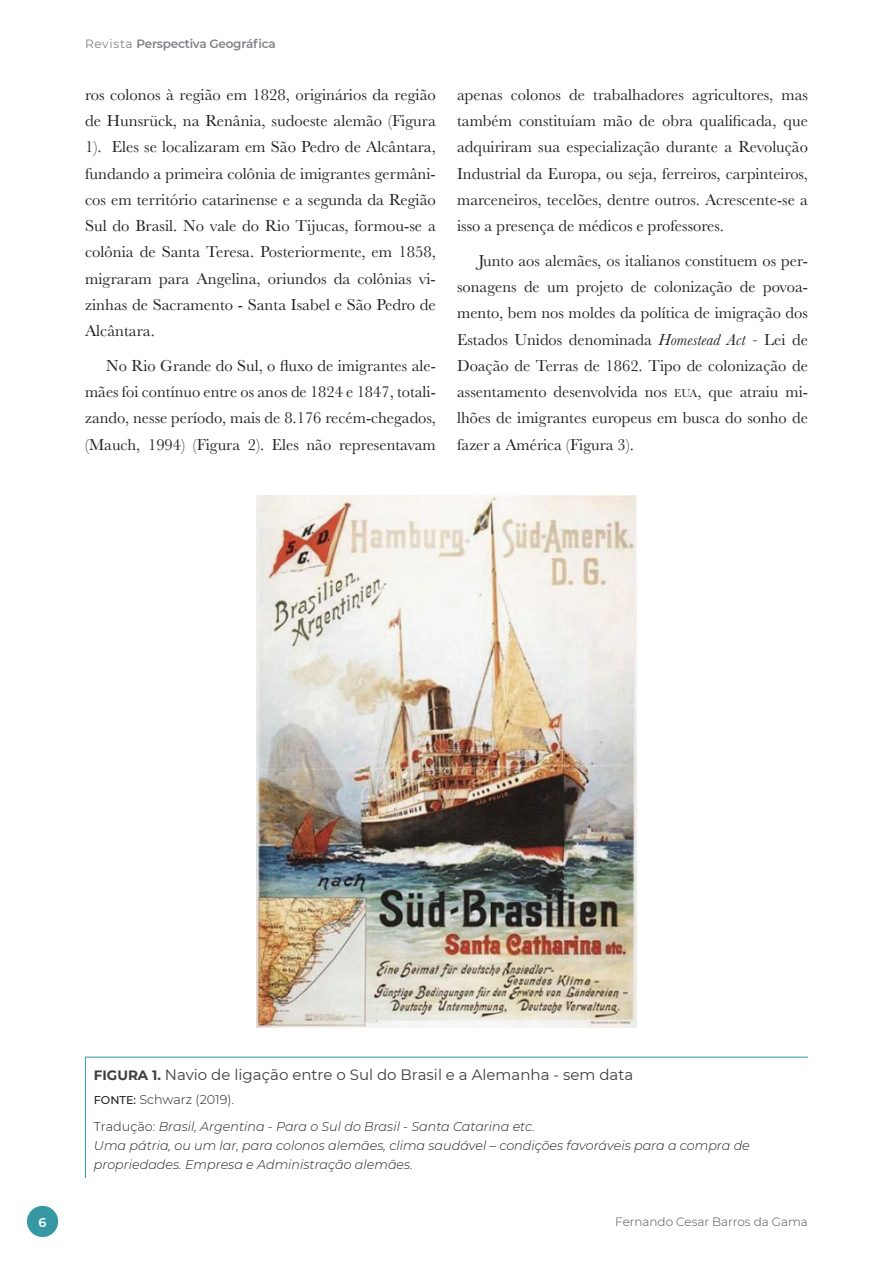
<style>
.page{position:relative;width:893px;height:1263px;background:#fff}
.page>*{position:absolute;margin:0;border:0;box-sizing:border-box;transform-origin:0 0}
.t1{font:16.5px/26.2px "Baskerville";color:#231f20;text-align:justify}
.t2{font:15px "Montserrat";color:#3e3e3f}
.t3{font:italic 300 12.75px/27.6px "Montserrat";color:#231f20}
.t4{font:600 12.75px "Montserrat";color:#fff}
.t5{font:600 12px "Montserrat";letter-spacing:-.02em;color:#808285}
.t6{font:300 12px "Montserrat";color:#4b4c4d}
.s1{font-weight:400}
.s2{font-style:italic}
.s3{font-size:11.7px}
.s4{font-weight:700;font-size:13.5px}
.s5{font-weight:500;font-style:normal;font-size:11.25px}
.s6{font-style:normal}
</style>
<div class="page">
<div style="left:27px;top:1206px;width:31px;height:31px;background:#3698a3;border-radius:50%"></div>
<hr style="left:85px;top:1057px;width:723px;height:1px;background:#3698a3">
<hr style="left:85px;top:1057px;width:1px;height:121px;background:#3698a3">
<img style="left:257px;top:496px;width:379px;height:531px">
<p class="t5" style="left:85px;top:36px;width:192px"><span class="s1">Revista</span> Perspectiva Geográfica</p>
<p class="t1" style="left:85px;top:82px;width:352px">ros colonos à região em 1828, originários da região de Hunsrück, na Renânia, sudoeste alemão (Figura 1). Eles se localizaram em São Pedro de Alcântara, fundando a primeira colônia de imigrantes germâni&shy;cos em território catarinense e a segunda da Região Sul do Brasil. No vale do Rio Tijucas, formou-se a colônia de Santa Teresa. Posteriormente, em 1858, migraram para Angelina, oriundos da colônias vi&shy;zinhas de Sacramento - Santa Isabel e São Pedro de Alcântara.</p>
<p class="t1" style="left:85px;top:353px;width:352px;text-indent:21px">No Rio Grande do Sul, o fluxo de imigrantes ale&shy;mães foi contínuo entre os anos de 1824 e 1847, totali&shy;zando, nesse período, mais de 8.176 recém-chegados, (Mauch, 1994) (Figura 2). Eles não representavam</p>
<p class="t1" style="left:457px;top:82px;width:352px">apenas colonos de trabalhadores agricultores, mas também constituíam mão de obra qualificada, que adquiriram sua especialização durante a Revolução Industrial da Europa, ou seja, ferreiros, carpinteiros, marceneiros, tecelões, dentre outros. Acrescente-se a isso a presença de médicos e professores.</p>
<p class="t1" style="left:457px;top:248px;width:352px;text-indent:21px">Junto aos alemães, os italianos constituem os per&shy;sonagens de um projeto de colonização de povoa&shy;mento, bem nos moldes da política de imigração dos Estados Unidos denominada <span class="s2">Homestead Act -</span> Lei de Doação de Terras de 1862. Tipo de colonização de assentamento desenvolvida nos <span class="s3">EUA</span>, que atraiu mi&shy;lhões de imigrantes europeus em busca do sonho de fazer a América (Figura 3).</p>
<p class="t2" style="left:94px;top:1064px;width:541px"><span class="s4">FIGURA 1.</span> Navio de ligação entre o Sul do Brasil e a Alemanha - sem data</p>
<p class="t3" style="left:94px;top:1085px;width:443px"><span class="s5">FONTE:</span> <span class="s6">Schwarz (2019).<br>Tradução:</span> Brasil, Argentina - Para o Sul do Brasil - Santa Catarina etc.</p>
<p class="t3" style="left:94px;top:1136px;width:657px;line-height:19px">Uma pátria, ou um lar, para colonos alemães, clima saudável – condições favoráveis para a compra de propriedades. Empresa e Administração alemães.</p>
<p class="t4" style="left:39px;top:1213px;width:9px">6</p>
<p class="t6" style="left:615px;top:1214px;width:194px">Fernando Cesar Barros da Gama</p>
</div>
